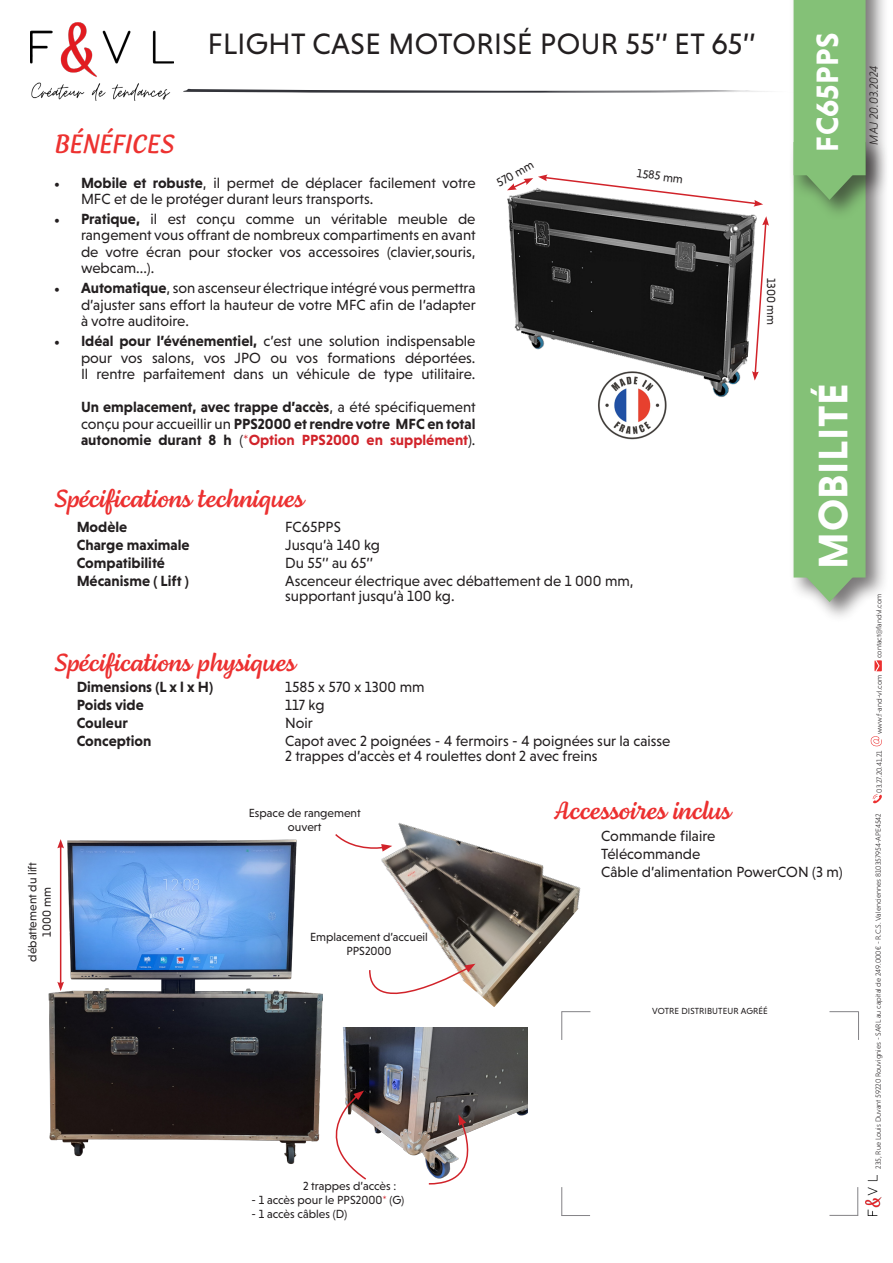
<style>
.page{position:relative;width:893px;height:1263px;background:#fff}
.page>*{position:absolute;margin:0;border:0;box-sizing:border-box;transform-origin:0 0}
.t1{font:700 42px "Niveau Grotesk";letter-spacing:.015em;color:#fff}
.t2{font:700 31.5px "Niveau Grotesk";letter-spacing:.01em;color:#fff}
.Txt_courant{font:30px "Niveau Grotesk";letter-spacing:.015em;color:#231f20}
.Txt_courant-2{font:27px "Lemongrass Caps";color:#ed3230}
.Txt_courant-3{font:25.5px "Lemongrass Script";color:#ec3030}
.Txt_courant-4{font:15px/16.5px "Niveau Grotesk";color:#231f20}
.Txt_courant-5{font:700 15px/16.5px "Niveau Grotesk";color:#231f20;text-align:justify}
.t3{font:12px/14.4px "Niveau Grotesk";color:#231f20;text-align:center}
.t4{font:italic 300 12px "Niveau Grotesk";color:#231f20}
.Txt_courant-6{font:9px "Niveau Grotesk";letter-spacing:.015em;color:#231f20}
.Txt_courant-7{font:300 7.5px "Niveau Grotesk";color:#231f20}
.s1{font-family:"Minion Pro"}
.s2{font-weight:700}
.s3{font-weight:400}
.s4{font-weight:400;color:#d1232a}
.s5{color:#d1232a}
</style>
<div class="page">
<svg style="left:183px;top:89px;width:585px;height:4px"></svg>
<img style="left:30px;top:22px;width:144px;height:79px">
<div style="left:788px;top:137px;width:101px;height:486px;background:#231f20;opacity:.6"></div>
<div style="left:794px;top:142px;width:72px;height:435px;background:#84c177"></div>
<svg style="left:794px;top:577px;width:71px;height:25px;background:#adc1a8"></svg>
<div style="left:788px;top:0;width:101px;height:221px;background:#231f20;opacity:.6"></div>
<div style="left:794px;top:0;width:72px;height:175px;background:#84c177"></div>
<svg style="left:794px;top:175px;width:71px;height:25px"></svg>
<svg style="left:561px;top:1187px;width:29px;height:29px"></svg>
<svg style="left:829px;top:1187px;width:29px;height:29px"></svg>
<svg style="left:829px;top:1011px;width:30px;height:29px"></svg>
<svg style="left:561px;top:1011px;width:29px;height:29px"></svg>
<svg style="left:873px;top:794px;width:9px;height:9px"></svg>
<svg style="left:874px;top:660px;width:8px;height:11px"></svg>
<svg style="left:871px;top:736px;width:11px;height:10px"></svg>
<img style="left:866px;top:1175px;width:16px;height:41px">
<svg style="left:756px;top:216px;width:13px;height:162px"></svg>
<img style="left:598px;top:403px;width:69px;height:37px">
<img style="left:508px;top:207px;width:248px;height:196px">
<img style="left:48px;top:839px;width:275px;height:325px">
<hr style="left:60px;top:846px;width:1px;height:138px;background:#d1232a">
<svg style="left:57px;top:839px;width:7px;height:9px"></svg>
<svg style="left:57px;top:982px;width:7px;height:9px"></svg>
<svg style="left:507px;top:174px;width:256px;height:33px"></svg>
<img style="left:381px;top:822px;width:200px;height:185px">
<img style="left:343px;top:1028px;width:184px;height:139px">
<svg style="left:427px;top:1114px;width:61px;height:71px"></svg>
<svg style="left:305px;top:1090px;width:63px;height:90px"></svg>
<svg style="left:369px;top:964px;width:106px;height:43px"></svg>
<svg style="left:335px;top:832px;width:57px;height:21px"></svg>
<p class="Txt_courant" style="left:208px;top:27px;width:549px">FLIGHT CASE MOTORISÉ POUR 55’’ ET 65’’</p>
<p class="Txt_courant-2" style="left:54px;top:127px;width:122px">BÉNÉFICES</p>
<p class="Txt_courant-4" style="left:81px;top:174px;width:396px;text-indent:-27px"><span class="s1">•</span> <span class="s2">Mobile et robuste</span>, il permet de déplacer facilement votre<br>MFC et de le protéger durant leurs transports.</p>
<p class="Txt_courant-4" style="left:81px;top:211px;width:396px;text-align:justify;text-indent:-27px"><span class="s1">•</span> <span class="s2">Pratique,</span> il est conçu comme un véritable meuble de rangement vous offrant de nombreux compartiments en avant de votre écran pour stocker vos accessoires (clavier,souris, webcam...).</p>
<p class="Txt_courant-4" style="left:81px;top:280px;width:396px;text-align:justify;text-indent:-27px"><span class="s1">•</span> <span class="s2">Automatique</span>, son ascenseur électrique intégré vous permettra d’ajuster sans effort la hauteur de votre MFC afin de l’adapter à votre auditoire.</p>
<p class="Txt_courant-4" style="left:81px;top:333px;width:396px;text-align:justify;text-indent:-27px"><span class="s1">•</span> <span class="s2">Idéal pour l’événementiel,</span> c’est une solution indispensable pour vos salons, vos JPO ou vos formations déportées.<br>Il rentre parfaitement dans un véhicule de type utilitaire.</p>
<p class="Txt_courant-5" style="left:81px;top:399px;width:396px">Un emplacement, avec trappe d’accès<span class="s3">, a été spécifiquement conçu pour accueillir un</span> PPS2000 et rendre votre MFC en total autonomie durant 8 h <span class="s3">(</span><span class="s4">*</span><span class="s5">Option PPS2000 en supplément</span><span class="s3">).</span></p>
<p class="Txt_courant-3" style="left:54px;top:483px;width:251px">Spécifications techniques</p>
<p class="Txt_courant-5" style="left:77px;top:518px;width:52px">Modèle</p>
<p class="Txt_courant-5" style="left:77px;top:536px;width:114px">Charge maximale</p>
<p class="Txt_courant-5" style="left:77px;top:554px;width:90px">Compatibilité</p>
<p class="Txt_courant-5" style="left:77px;top:572px;width:114px">Mécanisme ( Lift )</p>
<p class="t3" style="left:494px;top:177px;width:42px;rotate:-30deg">570 mm</p>
<p class="t3" style="left:638px;top:166px;width:48px;rotate:8deg">1585 mm</p>
<p class="Txt_courant-4" style="left:285px;top:518px;width:57px">FC65PPS</p>
<p class="Txt_courant-4" style="left:285px;top:536px;width:96px">Jusqu’à 140 kg</p>
<p class="Txt_courant-4" style="left:285px;top:554px;width:89px">Du 55’’ au 65’’</p>
<p class="Txt_courant-4" style="left:285px;top:573px;width:350px;line-height:15px">Ascenceur électrique avec débattement de 1 000 mm, supportant jusqu’à 100 kg.</p>
<p class="Txt_courant-3" style="left:54px;top:647px;width:243px">Spécifications physiques</p>
<p class="t3" style="left:779px;top:277px;width:49px;rotate:90deg">1300 mm</p>
<p class="t2" style="left:809px;top:152px;width:121px;rotate:-90deg">FC65PPS</p>
<p class="t2" style="left:809px;top:139px;width:98px;rotate:-90deg">TRS-10</p>
<p class="t1" style="left:809px;top:569px;width:187px;rotate:-90deg">MOBILITÉ</p>
<p class="Txt_courant-5" style="left:77px;top:678px;width:138px">Dimensions (L x l x H)</p>
<p class="Txt_courant-5" style="left:77px;top:696px;width:69px">Poids vide</p>
<p class="Txt_courant-5" style="left:77px;top:714px;width:53px">Couleur</p>
<p class="Txt_courant-5" style="left:77px;top:732px;width:76px">Conception</p>
<p class="t3" style="left:25px;top:961px;width:101px;rotate:-90deg">débattement du lift</p>
<p class="t3" style="left:39px;top:936px;width:51px;rotate:-90deg">1000 mm</p>
<p class="Txt_courant-4" style="left:285px;top:678px;width:141px">1585 x 570 x 1300 mm</p>
<p class="Txt_courant-4" style="left:285px;top:696px;width:41px">117 kg</p>
<p class="Txt_courant-4" style="left:285px;top:714px;width:29px">Noir</p>
<p class="Txt_courant-4" style="left:285px;top:733px;width:387px;line-height:15px">Capot avec 2 poignées - 4 fermoirs - 4 poignées sur la caisse<br>2 trappes d’accès et 4 roulettes dont 2 avec freins</p>
<p class="Txt_courant-3" style="left:554px;top:795px;width:179px">Accessoires inclus</p>
<p class="t3" style="left:249px;top:805px;width:113px">Espace de rangement ouvert</p>
<p class="Txt_courant-4" style="left:601px;top:827px;width:116px">Commande filaire</p>
<p class="Txt_courant-4" style="left:601px;top:845px;width:101px">Télécommande</p>
<p class="Txt_courant-4" style="left:601px;top:863px;width:243px">Câble d’alimentation PowerCON (3 m)</p>
<p class="t3" style="left:310px;top:929px;width:119px">Emplacement d’accueil<br>PPS2000</p>
<p class="Txt_courant-6" style="left:652px;top:1006px;width:117px">VOTRE DISTRIBUTEUR AGRÉÉ</p>
<p class="t3" style="left:303px;top:1178px;width:95px">2 trappes d’accès :</p>
<p class="t3" style="left:251px;top:1193px;width:154px">- 1 accès pour le PPS2000<span class="s5">*</span> (G)</p>
<p class="t3" style="left:251px;top:1207px;width:97px">- 1 accès câbles (D)</p>
<p class="t4" style="left:867px;top:145px;width:80px;rotate:-90deg">MAJ 20.03.2024</p>
<p class="Txt_courant-7" style="left:875px;top:658px;width:66px;rotate:-90deg">contact@fandvl.com</p>
<p class="Txt_courant-7" style="left:875px;top:734px;width:61px;rotate:-90deg">www.f-and-vl.com</p>
<p class="Txt_courant-7" style="left:875px;top:793px;width:44px;rotate:-90deg">03.27.20.41.21</p>
<p class="Txt_courant-7" style="left:874px;top:1169px;width:357px;rotate:-90deg">235, Rue Louis Duvant 59220 Rouvignies - SARL au capital de 249.000€ - R.C.S. Valenciennes 810357954-APE4542</p>
</div>
